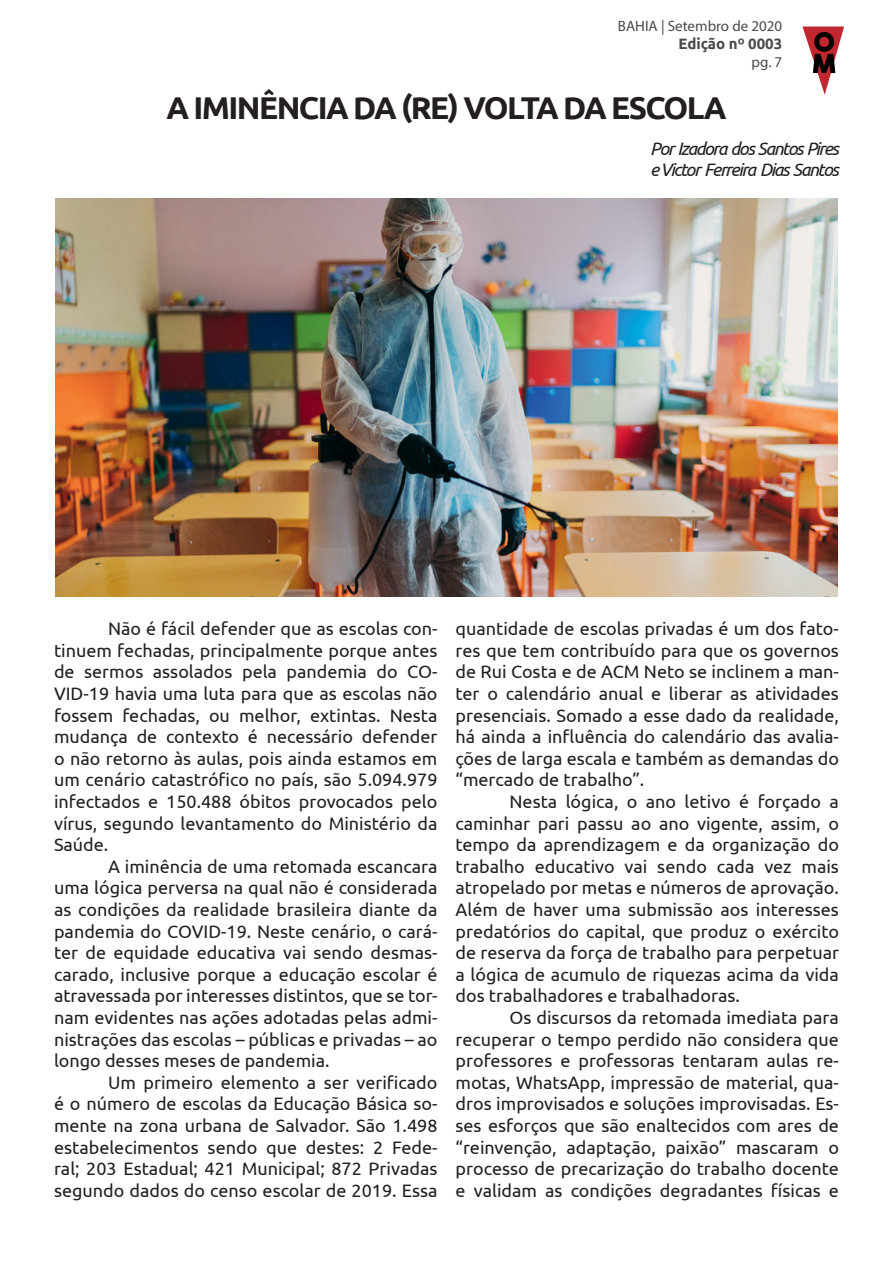
<style>
.page{position:relative;width:893px;height:1263px;background:#fff}
.page>*{position:absolute;margin:0;border:0;box-sizing:border-box;transform-origin:0 0}
.t1{font:700 31.5px "Ubuntu";letter-spacing:-.05em;color:#231f20}
.t2{font:18px/21.6px "Ubuntu";color:#231f20;text-align:justify}
.t3{font:italic 18px/21px "Ubuntu";letter-spacing:-.08em;color:#231f20}
.t4{font:15px/18px "Myriad Pro";color:#494a4b;text-align:right}
.s1{font-family:"Ubuntu";font-weight:700}
</style>
<div class="page">
<svg style="left:802px;top:27px;width:42px;height:68px"></svg>
<img style="left:56px;top:198px;width:781px;height:398px">
<p class="t4" style="left:618px;top:17px;width:166px">BAHIA | Setembro de 2020<br><span class="s1">Edição nº 0003<br></span>pg. 7</p>
<p class="t1" style="left:166px;top:89px;width:562px">A IMINÊNCIA DA (RE) VOLTA DA ESCOLA</p>
<p class="t3" style="left:650px;top:138px;width:190px">Por Izadora dos Santos Pires e Victor Ferreira Dias Santos</p>
<p class="t2" style="left:54px;top:617px;width:385px;text-indent:54px">Não é fácil defender que as escolas con&shy;tinuem fechadas, principalmente porque antes de sermos assolados pela pandemia do CO-VID-19 havia uma luta para que as escolas não fossem fechadas, ou melhor, extintas. Nesta mudança de contexto é necessário defender o não retorno às aulas, pois ainda estamos em um cenário catastrófico no país, são 5.094.979 infectados e 150.488 óbitos provocados pelo vírus, segundo levantamento do Ministério da Saúde.</p>
<p class="t2" style="left:54px;top:855px;width:385px;text-indent:54px">A iminência de uma retomada escancara uma lógica perversa na qual não é considerada as condições da realidade brasileira diante da pandemia do COVID-19. Neste cenário, o cará&shy;ter de equidade educativa vai sendo desmas&shy;carado, inclusive porque a educação escolar é atravessada por interesses distintos, que se tor&shy;nam evidentes nas ações adotadas pelas admi&shy;nistrações das escolas – públicas e privadas – ao longo desses meses de pandemia.</p>
<p class="t2" style="left:54px;top:1071px;width:385px;text-indent:54px">Um primeiro elemento a ser verificado é o número de escolas da Educação Básica so&shy;mente na zona urbana de Salvador. São 1.498 estabelecimentos sendo que destes: 2 Fede&shy;ral; 203 Estadual; 421 Municipal; 872 Privadas segundo dados do censo escolar de 2019. Essa</p>
<p class="t2" style="left:455px;top:617px;width:385px">quantidade de escolas privadas é um dos fato&shy;res que tem contribuído para que os governos de Rui Costa e de ACM Neto se inclinem a man&shy;ter o calendário anual e liberar as atividades presenciais. Somado a esse dado da realidade, há ainda a influência do calendário das avalia&shy;ções de larga escala e também as demandas do “mercado de trabalho”.</p>
<p class="t2" style="left:455px;top:790px;width:385px;text-indent:54px">Nesta lógica, o ano letivo é forçado a caminhar pari passu ao ano vigente, assim, o tempo da aprendizagem e da organização do trabalho educativo vai sendo cada vez mais atropelado por metas e números de aprovação.<br>Além de haver uma submissão aos interesses predatórios do capital, que produz o exército de reserva da força de trabalho para perpetuar a lógica de acumulo de riquezas acima da vida dos trabalhadores e trabalhadoras.</p>
<p class="t2" style="left:455px;top:1006px;width:385px;text-indent:54px">Os discursos da retomada imediata para recuperar o tempo perdido não considera que professores e professoras tentaram aulas re&shy;motas, WhatsApp, impressão de material, qua&shy;dros improvisados e soluções improvisadas. Es&shy;ses esforços que são enaltecidos com ares de “reinvenção, adaptação, paixão” mascaram o processo de precarização do trabalho docente e validam as condições degradantes físicas e</p>
</div>
